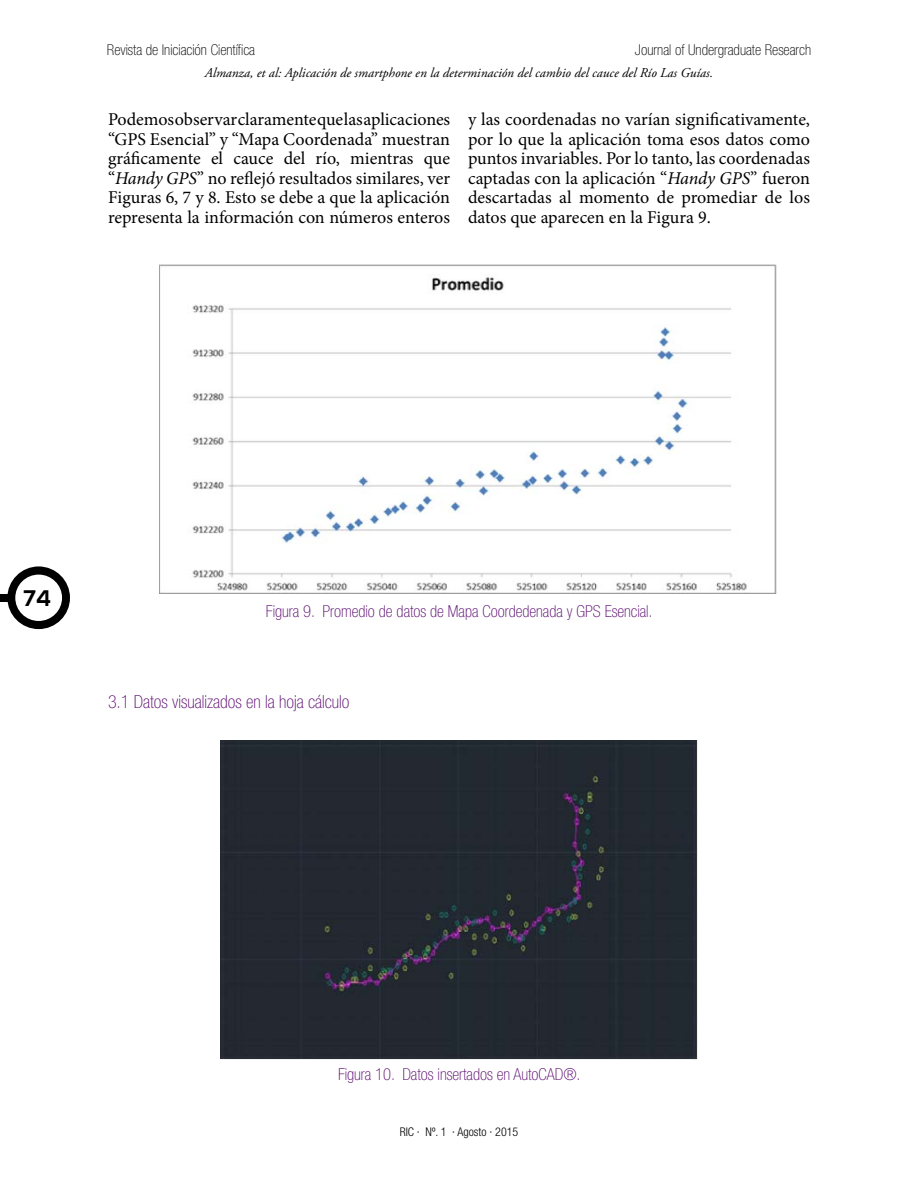
<style>
.page{position:relative;width:918px;height:1188px;background:#fff}
.page>*{position:absolute;margin:0;border:0;box-sizing:border-box;transform-origin:0 0}
.t1{font:700 22.5px "Nexa";color:#000}
.t2{font:18px/19.5px "Minion Pro";color:#000;text-align:justify}
.t3{font:100 condensed 18px "Helvetica Neue LT Pro";color:#5a0970}
.t4{font:100 condensed 16.5px "Helvetica Neue LT Pro";color:#5a0970}
.t5{font:100 condensed 15px "Helvetica Neue LT Pro";color:#000}
.t6{font:italic 13.5px "Adobe Garamond Pro";color:#000}
.t7{font:300 condensed 12px "Helvetica Neue LT Pro";color:#000}
.s1{font-style:italic}
</style>
<div class="page">
<div style="left:7px;top:566px;width:63px;height:63px;background:#000;border-radius:50%"></div>
<div style="left:0;top:594px;width:17px;height:8px;background:#000"></div>
<div style="left:15px;top:575px;width:47px;height:46px;background:#fff;border-radius:50%"></div>
<img style="left:159px;top:264px;width:618px;height:330px">
<div style="left:221px;top:741px;width:476px;height:319px;background:#242831"></div>
<p class="t5" style="left:107px;top:42px;width:150px">Revista de Iniciación Científica</p>
<p class="t5" style="left:635px;top:42px;width:178px">Journal of Undergraduate Research</p>
<p class="t6" style="left:205px;top:65px;width:510px">Almanza, et al: Aplicación de smartphone en la determinación del cambio del cauce del Río Las Guías.</p>
<p class="t2" style="left:108px;top:110px;width:344px">Podemos observar claramente que las aplicaciones “GPS Esencial” y “Mapa Coordenada” muestran gráficamente el cauce del río, mientras que “<span class="s1">Handy GPS</span>” no reflejó resultados similares, ver Figuras 6, 7 y 8. Esto se debe a que la aplicación representa la información con números enteros</p>
<p class="t2" style="left:468px;top:110px;width:343px">y las coordenadas no varían significativamente, por lo que la aplicación toma esos datos como puntos invariables. Por lo tanto, las coordenadas captadas con la aplicación “<span class="s1">Handy GPS</span>” fueron descartadas al momento de promediar de los datos que aparecen en la Figura 9.</p>
<p class="t1" style="left:23px;top:585px;width:30px">74</p>
<p class="t4" style="left:266px;top:602px;width:388px">Figura 9. Promedio de datos de Mapa Coordedenada y GPS Esencial.</p>
<p class="t3" style="left:108px;top:692px;width:243px">3.1 Datos visualizados en la hoja cálculo</p>
<p class="t4" style="left:338px;top:1066px;width:244px">Figura 10. Datos insertados en AutoCAD®.</p>
<p class="t7" style="left:400px;top:1125px;width:120px">RIC · Nº. 1 · Agosto · 2015</p>
</div>
